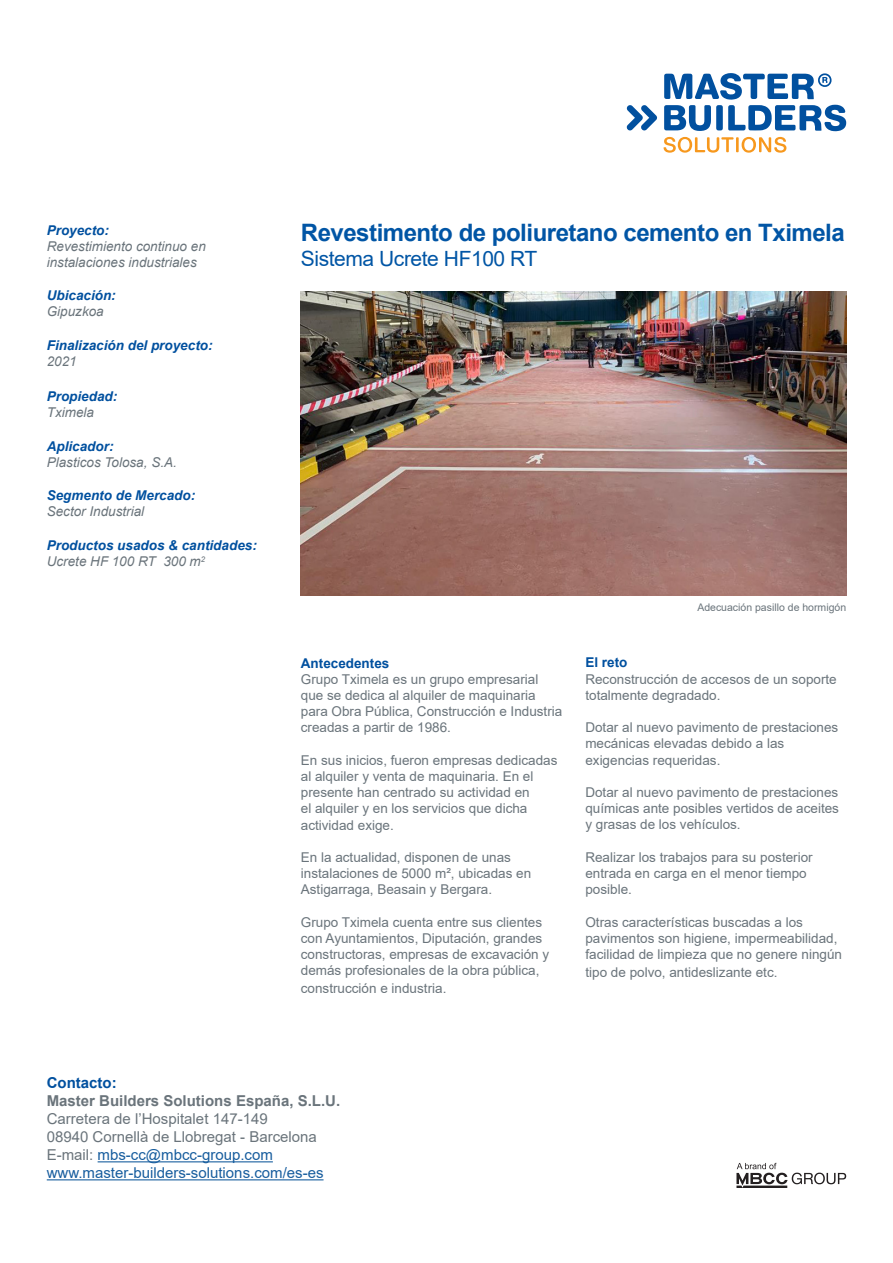
<style>
.page{position:relative;width:893px;height:1263px;background:#fff}
.page>*{position:absolute;margin:0;border:0;box-sizing:border-box;transform-origin:0 0}
.titular{font:700 24px "Arial";letter-spacing:-.02em;color:#0155a5}
.subtitular{font:21px "Arial";letter-spacing:-.02em;color:#0155a5}
.t1{font:15px "Arial";color:#175d9e}
.t2{font:15px "Arial";color:#6a747b}
.t3{font:700 15px "Arial";color:#6a747b}
.t4{font:700 15px "Arial";color:#01509f}
.t5{font:13.5px/16.2px "Arial";color:#6a747b}
.Informacio{font:italic 13.5px/16.2px "Arial";color:#6a747b}
.Informacio_Titular{font:italic 700 13.5px "Arial";color:#01509f}
.Apartats{font:700 13.5px "Arial";color:#01509f}
.peu_de_foto{font:10.5px "Arial";color:#6a747b}
.s1{color:#6a747b}
</style>
<div class="page">
<hr style="left:98px;top:1161px;width:175px;height:1px;background:#175d9e">
<hr style="left:47px;top:1179px;width:277px;height:1px;background:#175d9e">
<svg style="left:627px;top:105px;width:30px;height:25px"></svg>
<svg style="left:664px;top:73px;width:182px;height:58px"></svg>
<svg style="left:663px;top:137px;width:123px;height:16px"></svg>
<svg style="left:736px;top:1163px;width:110px;height:25px"></svg>
<img style="left:301px;top:291px;width:545px;height:305px">
<p class="Informacio_Titular" style="left:47px;top:221px;width:64px">Proyecto:</p>
<p class="Informacio" style="left:47px;top:239px;width:161px">Revestimiento continuo en instalaciones industriales</p>
<p class="Informacio_Titular" style="left:47px;top:286px;width:71px">Ubicación:</p>
<p class="Informacio" style="left:47px;top:303px;width:59px">Gipuzkoa</p>
<p class="Informacio_Titular" style="left:47px;top:336px;width:167px">Finalización del proyecto:</p>
<p class="Informacio" style="left:47px;top:354px;width:32px">2021</p>
<p class="Informacio_Titular" style="left:47px;top:387px;width:72px">Propiedad:</p>
<p class="Informacio" style="left:47px;top:404px;width:49px">Tximela</p>
<p class="Informacio_Titular" style="left:47px;top:437px;width:68px">Aplicador:</p>
<p class="Informacio" style="left:47px;top:455px;width:132px">Plasticos Tolosa, S.A.</p>
<p class="Informacio_Titular" style="left:47px;top:486px;width:150px">Segmento de Mercado:</p>
<p class="Informacio" style="left:47px;top:503px;width:99px">Sector Industrial</p>
<p class="Informacio_Titular" style="left:47px;top:536px;width:212px">Productos usados &amp; cantidades:</p>
<p class="Informacio" style="left:47px;top:554px;width:160px">Ucrete HF 100 RT 300 m<sup>2</sup></p>
<p class="titular" style="left:301px;top:215px;width:545px">Revestimento de poliuretano cemento en Tximela</p>
<p class="subtitular" style="left:301px;top:244px;width:238px">Sistema Ucrete HF100 RT</p>
<p class="Apartats" style="left:301px;top:653px;width:90px">Antecedentes</p>
<p class="t5" style="left:301px;top:671px;width:263px">Grupo Tximela es un grupo empresarial que se dedica al alquiler de maquinaria para Obra Pública, Construcción e Industria creadas a partir de 1986.</p>
<p class="t5" style="left:301px;top:752px;width:258px">En sus inicios, fueron empresas dedicadas al alquiler y venta de maquinaria. En el presente han centrado su actividad en<br>el alquiler y en los servicios que dicha actividad exige.</p>
<p class="t5" style="left:301px;top:849px;width:232px">En la actualidad, disponen de unas instalaciones de 5000 m², ubicadas en<br>Astigarraga, Beasain y Bergara.</p>
<p class="t5" style="left:301px;top:914px;width:250px">Grupo Tximela cuenta entre sus clientes con Ayuntamientos, Diputación, grandes constructoras, empresas de excavación y demás profesionales de la obra pública,</p>
<p class="t5" style="left:301px;top:980px;width:147px">construcción e industria.</p>
<p class="peu_de_foto" style="left:697px;top:600px;width:150px">Adecuación pasillo de hormigón</p>
<p class="Apartats" style="left:585px;top:653px;width:44px">El reto</p>
<p class="t5" style="left:585px;top:670px;width:253px">Reconstrucción de accesos de un soporte totalmente degradado.</p>
<p class="t5" style="left:585px;top:719px;width:254px">Dotar al nuevo pavimento de prestaciones mecánicas elevadas debido a las exigencias requeridas.</p>
<p class="t5" style="left:585px;top:784px;width:255px;text-align:justify">Dotar al nuevo pavimento de prestaciones químicas ante posibles vertidos de aceites y grasas de los vehículos.</p>
<p class="t5" style="left:585px;top:849px;width:229px">Realizar los trabajos para su posterior entrada en carga en el menor tiempo posible.</p>
<p class="t5" style="left:585px;top:913px;width:258px">Otras características buscadas a los pavimentos son higiene, impermeabilidad, facilidad de limpieza que no genere ningún</p>
<p class="t5" style="left:585px;top:964px;width:194px">tipo de polvo, antideslizante etc.</p>
<p class="t4" style="left:47px;top:1072px;width:71px">Contacto:</p>
<p class="t3" style="left:47px;top:1090px;width:295px">Master Builders Solutions España, S.L.U.</p>
<p class="t2" style="left:47px;top:1109px;width:222px">Carretera de l’Hospitalet 147-149</p>
<p class="t2" style="left:47px;top:1127px;width:272px">08940 Cornellà de Llobregat - Barcelona</p>
<p class="t1" style="left:47px;top:1145px;width:228px"><span class="s1">E-mail:</span> mbs-cc@mbcc-group.com</p>
<p class="t1" style="left:47px;top:1163px;width:278px">www.master-builders-solutions.com/es-es</p>
</div>
